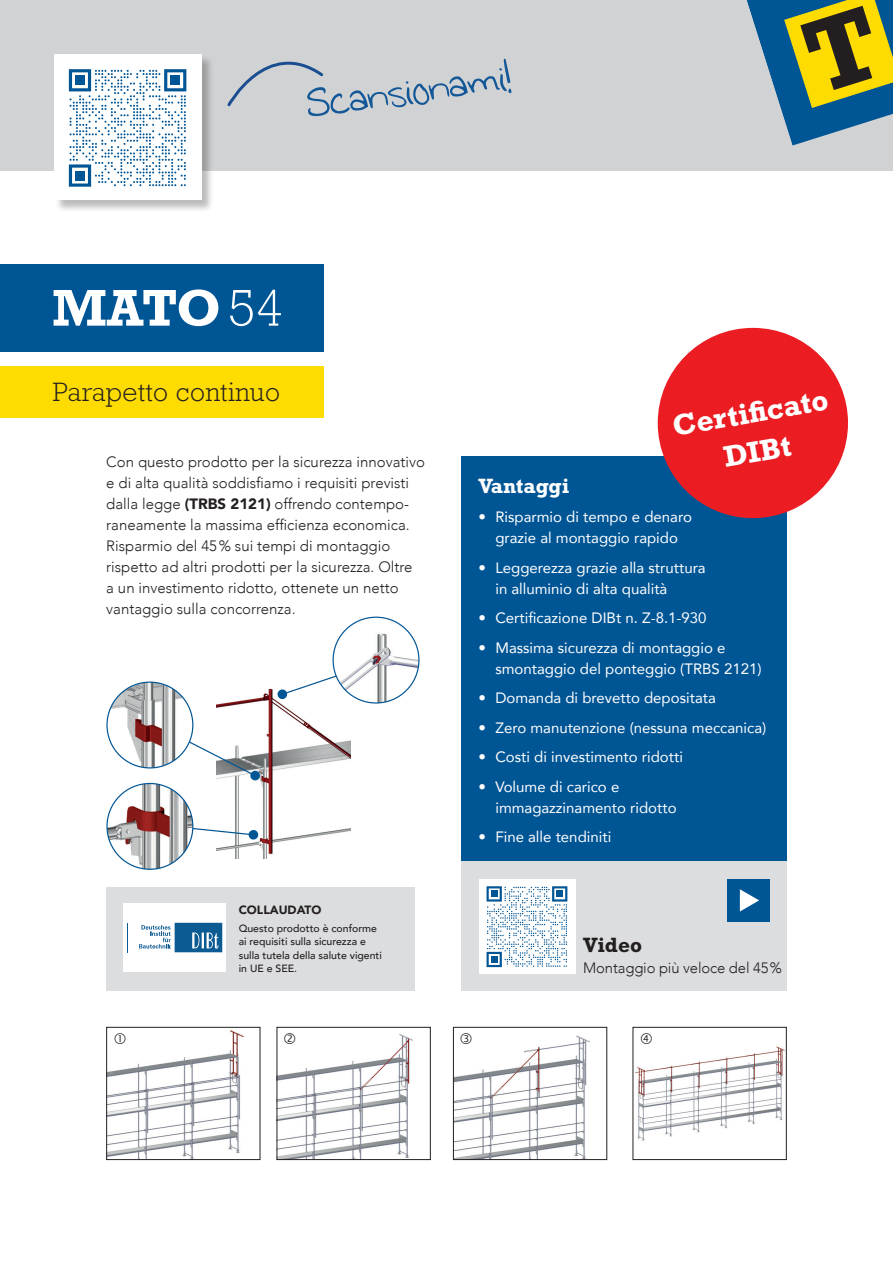
<style>
.page{position:relative;width:893px;height:1263px;background:#fff}
.page>*{position:absolute;margin:0;border:0;box-sizing:border-box;transform-origin:0 0}
.t1{font:52.5px "Emmys Handwriting";color:#145897}
.t2{font:700 52.5px "Rockwell Std";color:#fff}
.t3{font:700 30px/39px "Rockwell Std";color:#fff;text-align:center}
.t4{font:300 27px "Rockwell Std";letter-spacing:.02em;color:#231f20}
.t5{font:700 21px "Rockwell";color:#fff}
.t6{font:700 21px "Rockwell";color:#231f20}
.t7{font:15px/21px "Avenir";color:#fff}
.t8{font:300 15px/21px "Avenir";color:#231f20}
.t9{font:900 12px "Avenir";color:#231f20}
.t10{font:500 10.5px/13.5px "Avenir";color:#231f20}
.s1{font-weight:300}
.s2{font-weight:900}
</style>
<div class="page">
<div style="left:0;top:0;width:893px;height:170px;background:#d1d2d4"></div>
<svg style="left:747px;top:0;width:146px;height:146px"></svg>
<svg style="left:227px;top:61px;width:97px;height:46px"></svg>
<div style="left:55px;top:55px;width:159px;height:158px;background:#231f20;opacity:.3"></div>
<div style="left:54px;top:54px;width:148px;height:146px;background:#fff"></div>
<div style="left:0;top:366px;width:323px;height:51px;background:#ffdc01"></div>
<img style="left:216px;top:688px;width:135px;height:170px">
<img style="left:107px;top:682px;width:86px;height:86px;border-radius:43px">
<img style="left:107px;top:783px;width:86px;height:86px;border-radius:43px">
<svg style="left:277px;top:667px;width:80px;height:32px"></svg>
<svg style="left:192px;top:827px;width:67px;height:13px"></svg>
<svg style="left:188px;top:740px;width:72px;height:41px"></svg>
<div style="left:461px;top:456px;width:326px;height:405px;background:#005595"></div>
<div style="left:106px;top:887px;width:309px;height:103px;background:#dcdddf"></div>
<div style="left:461px;top:861px;width:326px;height:129px;background:#dcdddf"></div>
<div style="left:479px;top:879px;width:96px;height:94px;background:#fff"></div>
<div style="left:727px;top:879px;width:43px;height:43px;background:#005595"></div>
<svg style="left:740px;top:889px;width:19px;height:22px"></svg>
<svg style="left:487px;top:886px;width:80px;height:81px"></svg>
<div style="left:556px;top:891px;width:7px;height:6px;background:#005595"></div>
<div style="left:491px;top:956px;width:6px;height:7px;background:#005595"></div>
<div style="left:658px;top:328px;width:190px;height:190px;background:#eb1d23;border-radius:50%"></div>
<img style="left:333px;top:617px;width:86px;height:86px;border-radius:43px">
<img style="left:108px;top:1030px;width:136px;height:128px">
<div style="left:106px;top:1027px;width:154px;height:133px;border:1px solid #231f20"></div>
<img style="left:279px;top:1034px;width:134px;height:124px">
<div style="left:277px;top:1027px;width:154px;height:133px;border:1px solid #231f20"></div>
<img style="left:455px;top:1035px;width:135px;height:123px">
<div style="left:453px;top:1027px;width:154px;height:133px;border:1px solid #231f20"></div>
<img style="left:635px;top:1046px;width:150px;height:95px">
<div style="left:633px;top:1027px;width:154px;height:133px;border:1px solid #231f20"></div>
<div style="left:123px;top:903px;width:103px;height:68px;background:#fff"></div>
<svg style="left:139px;top:923px;width:83px;height:29px"></svg>
<svg style="left:127px;top:923px;width:1px;height:29px"></svg>
<div style="left:0;top:264px;width:323px;height:87px;background:#005595"></div>
<svg style="left:69px;top:69px;width:117px;height:118px"></svg>
<div style="left:75px;top:76px;width:10px;height:9px;background:#005595"></div>
<div style="left:170px;top:76px;width:10px;height:9px;background:#005595"></div>
<div style="left:75px;top:171px;width:10px;height:9px;background:#005595"></div>
<svg style="left:115px;top:1033px;width:11px;height:11px"></svg>
<svg style="left:284px;top:1034px;width:11px;height:10px"></svg>
<svg style="left:461px;top:1035px;width:11px;height:9px"></svg>
<h1 class="t1" style="left:303px;top:77px;width:207px;rotate:-8deg">Scansionami!</h1>
<h1 class="t2" style="left:52px;top:277px;width:233px">MATO<span class="s1">54</span></h1>
<h3 class="t4" style="left:53px;top:377px;width:229px">Parapetto continuo</h3>
<p class="t8" style="left:106px;top:451px;width:320px">Con questo prodotto per la sicurezza innovativo e di alta qualità soddisfiamo i requisiti previsti dalla legge <span class="s2">(TRBS 2121)</span> offrendo contempo&shy;raneamente la massima efficienza economica.<br>Risparmio del 45% sui tempi di montaggio rispetto ad altri prodotti per la sicurezza. Oltre<br>a un investimento ridotto, ottenete un netto vantaggio sulla concorrenza.</p>
<p class="t9" style="left:239px;top:899px;width:84px">COLLAUDATO</p>
<p class="t10" style="left:239px;top:920px;width:145px">Questo prodotto è conforme ai requisiti sulla sicurezza e sulla tutela della salute vigenti in UE e SEE.</p>
<h2 class="t3" style="left:670px;top:407px;width:158px;rotate:-10deg">Certifi cato<br>DIBt</h2>
<h3 class="t5" style="left:478px;top:473px;width:92px">Vantaggi</h3>
<p class="t7" style="left:478px;top:506px;width:215px;text-align:center">• Risparmio di tempo e denaro grazie al montaggio rapido</p>
<p class="t7" style="left:495px;top:556px;width:212px;text-indent:-17px">• Leggerezza grazie alla struttura in alluminio di alta qualità</p>
<p class="t7" style="left:478px;top:607px;width:230px">• Certificazione DIBt n. Z-8.1-930</p>
<p class="t7" style="left:495px;top:636px;width:268px;text-indent:-17px">• Massima sicurezza di montaggio e smontaggio del ponteggio (TRBS 2121)</p>
<p class="t7" style="left:478px;top:687px;width:239px">• Domanda di brevetto depositata</p>
<p class="t7" style="left:478px;top:716px;width:290px">• Zero manutenzione (nessuna meccanica)</p>
<p class="t7" style="left:478px;top:746px;width:206px">• Costi di investimento ridotti</p>
<p class="t7" style="left:495px;top:775px;width:183px;text-indent:-17px">• Volume di carico e immagazzinamento ridotto</p>
<p class="t7" style="left:478px;top:826px;width:134px">• Fine alle tendiniti</p>
<h3 class="t6" style="left:583px;top:932px;width:60px">Video</h3>
<p class="t8" style="left:583px;top:957px;width:200px">Montaggio più veloce del 45%</p>
</div>
